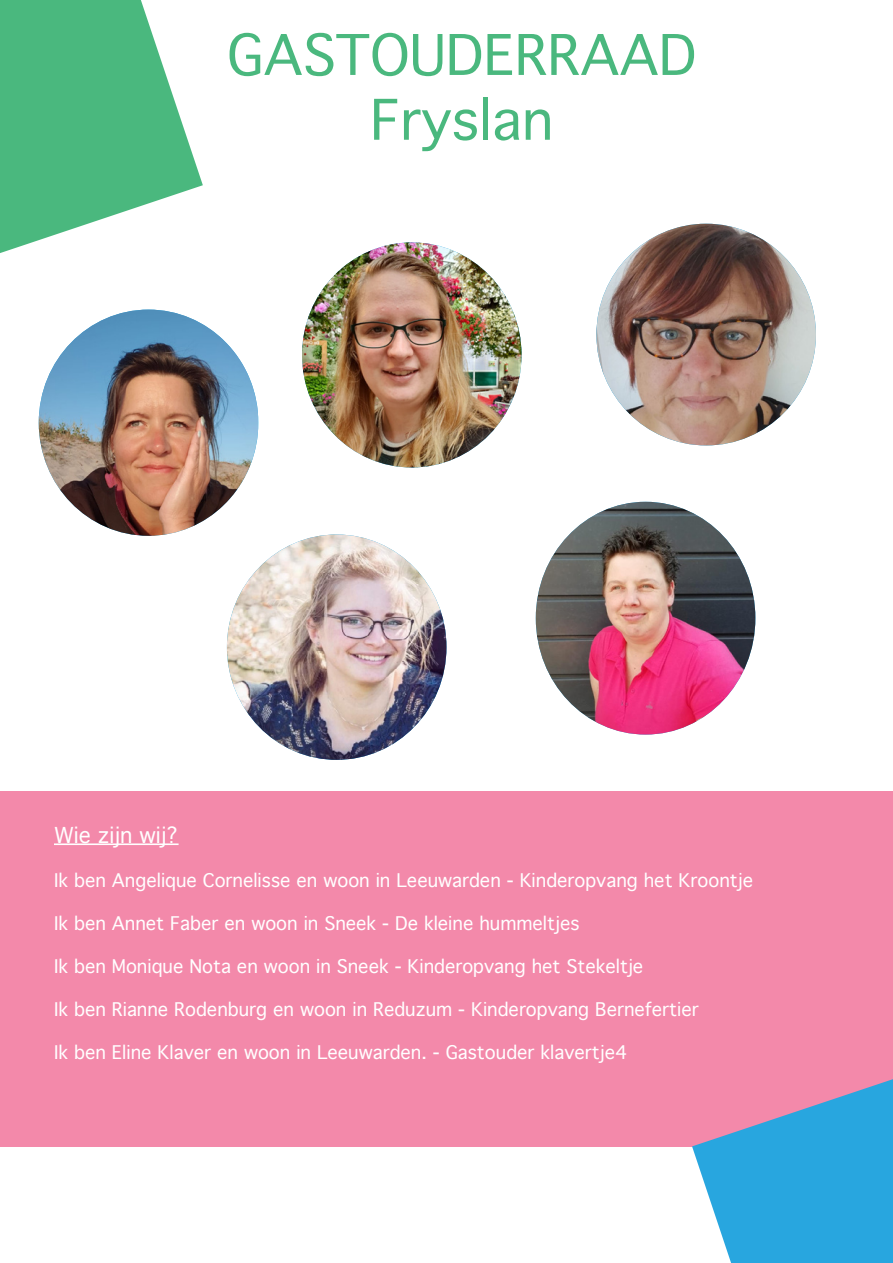
<style>
.page{position:relative;width:893px;height:1263px;background:#fff}
.page>*{position:absolute;margin:0;border:0;box-sizing:border-box;transform-origin:0 0}
.t1{font:54px/64.8px "Geneva";color:#4ab87e;text-align:center}
.t2{font:21px "Geneva";color:#fff}
.t3{font:18px "Geneva";color:#fff}
</style>
<div class="page">
<div style="left:0;top:791px;width:893px;height:355px;background:#f389aa"></div>
<svg style="left:0;top:0;width:203px;height:253px;fill:#4ab87e"></svg>
<svg style="left:692px;top:1079px;width:201px;height:184px"></svg>
<hr style="left:54px;top:843px;width:125px;height:2px;background:#fff">
<img style="left:39px;top:310px;width:219px;height:226px">
<img style="left:536px;top:502px;width:219px;height:232px">
<img style="left:227px;top:534px;width:219px;height:226px">
<img style="left:302px;top:242px;width:220px;height:225px">
<img style="left:596px;top:224px;width:220px;height:221px">
<h1 class="t1" style="left:227px;top:24px;width:471px">GASTOUDERRAAD<br>Fryslan</h1>
<p class="t2" style="left:54px;top:824px;width:126px">Wie zijn wij?</p>
<p class="t3" style="left:54px;top:870px;width:701px">Ik ben Angelique Cornelisse en woon in Leeuwarden - Kinderopvang het Kroontje</p>
<p class="t3" style="left:54px;top:913px;width:527px">Ik ben Annet Faber en woon in Sneek - De kleine hummeltjes</p>
<p class="t3" style="left:54px;top:956px;width:591px">Ik ben Monique Nota en woon in Sneek - Kinderopvang het Stekeltje</p>
<p class="t3" style="left:54px;top:999px;width:646px">Ik ben Rianne Rodenburg en woon in Reduzum - Kinderopvang Bernefertier</p>
<p class="t3" style="left:54px;top:1043px;width:575px">Ik ben Eline Klaver en woon in Leeuwarden. - Gastouder klavertje4</p>
</div>
